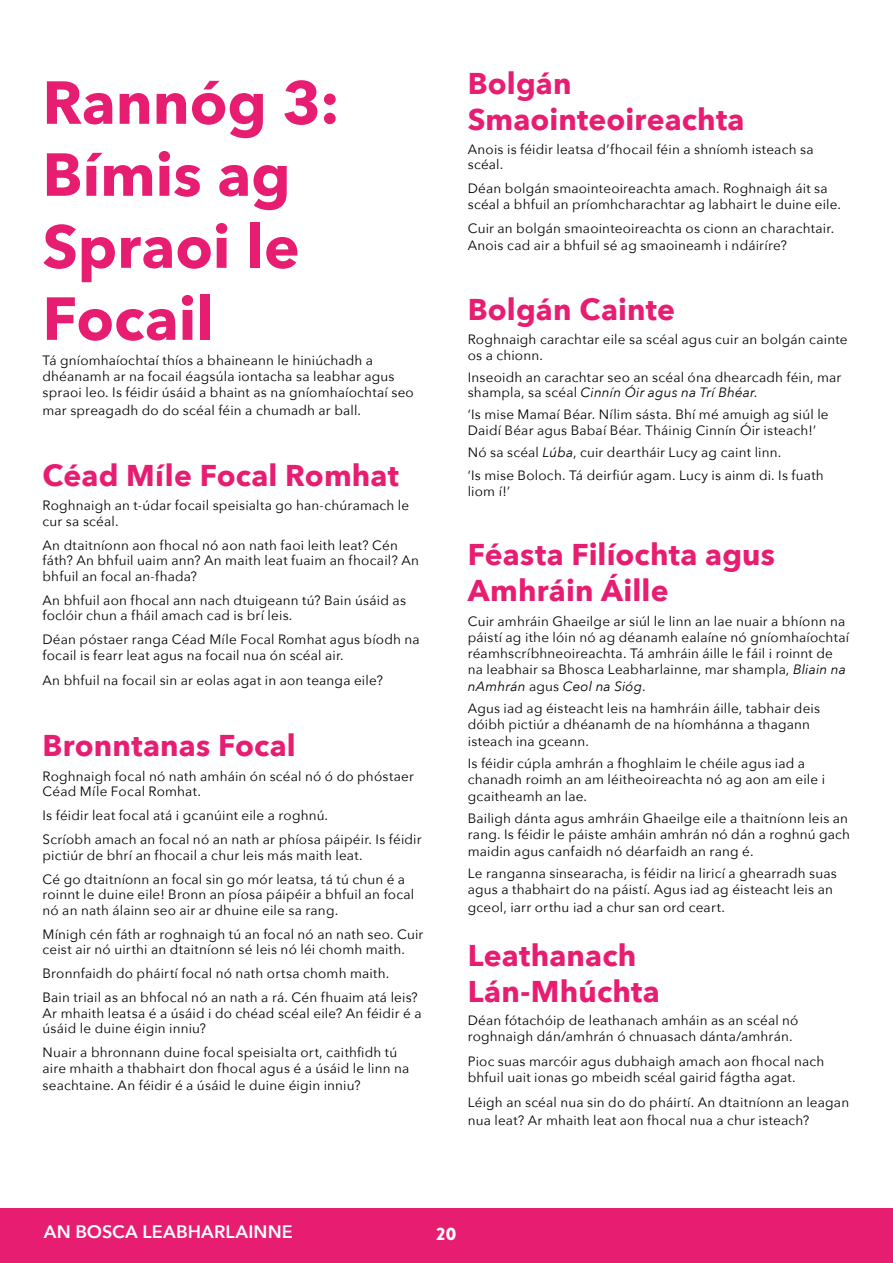
<style>
.page{position:relative;width:893px;height:1263px;background:#fff}
.page>*{position:absolute;margin:0;border:0;box-sizing:border-box;transform-origin:0 0}
.t1{font:700 60px/72px "Avenir Next";color:#e71d72}
.t2{font:700 30px/36px "Avenir Next";letter-spacing:.005em;color:#e71d72}
.t3{font:600 18px "Avenir Next";letter-spacing:.005em;color:#fff}
.t4{font:900 18px "Brandon Grotesque";color:#fff}
.t5{font:13.5px/16.2px "Avenir Next";letter-spacing:.015em;color:#000}
.s1{font-style:italic}
</style>
<div class="page">
<div style="left:0;top:1208px;width:893px;height:55px;background:#e71d72"></div>
<h1 class="t1" style="left:43px;top:66px;width:299px">Rannóg 3:<br>Bímis ag<br>Spraoi le<br>Focail</h1>
<p class="t5" style="left:43px;top:351px;width:373px">Tá gníomhaíochtaí thíos a bhaineann le hiniúchadh a dhéanamh ar na focail éagsúla iontacha sa leabhar agus spraoi leo. Is féidir úsáid a bhaint as na gníomhaíochtaí seo</p>
<p class="t5" style="left:43px;top:402px;width:320px">mar spreagadh do do scéal féin a chumadh ar ball.</p>
<h2 class="t2" style="left:43px;top:457px;width:358px">Céad Míle Focal Romhat</h2>
<p class="t5" style="left:43px;top:497px;width:368px;line-height:15.6px">Roghnaigh an t-údar focail speisialta go han-chúramach le cur sa scéal.</p>
<p class="t5" style="left:43px;top:536px;width:378px;line-height:15.6px">An dtaitníonn aon fhocal nó aon nath faoi leith leat? Cén fáth? An bhfuil uaim ann? An maith leat fuaim an fhocail? An bhfuil an focal an-fhada?</p>
<p class="t5" style="left:43px;top:591px;width:365px;line-height:15.6px">An bhfuil aon fhocal ann nach dtuigeann tú? Bain úsáid as foclóir chun a fháil amach cad is brí leis.</p>
<p class="t5" style="left:43px;top:631px;width:379px;line-height:15.6px">Déan póstaer ranga Céad Míle Focal Romhat agus bíodh na focail is fearr leat agus na focail nua ón scéal air.</p>
<p class="t5" style="left:43px;top:672px;width:342px">An bhfuil na focail sin ar eolas agat in aon teanga eile?</p>
<h2 class="t2" style="left:43px;top:727px;width:255px">Bronntanas Focal</h2>
<p class="t5" style="left:43px;top:767px;width:373px;line-height:15.6px">Roghnaigh focal nó nath amháin ón scéal nó ó do phóstaer<br>Céad Míle Focal Romhat.</p>
<p class="t5" style="left:43px;top:803px;width:381px;line-height:24px">Is féidir leat focal atá i gcanúint eile a roghnú.<br>Scríobh amach an focal nó an nath ar phíosa páipéir. Is féidir</p>
<p class="t5" style="left:43px;top:842px;width:364px;line-height:24px">pictiúr de bhrí an fhocail a chur leis más maith leat.<br>Cé go dtaitníonn an focal sin go mór leatsa, tá tú chun é a</p>
<p class="t5" style="left:43px;top:886px;width:373px;line-height:15.5px">roinnt le duine eile! Bronn an píosa páipéir a bhfuil an focal nó an nath álainn seo air ar dhuine eile sa rang.</p>
<p class="t5" style="left:43px;top:926px;width:382px;line-height:15.5px">Mínigh cén fáth ar roghnaigh tú an focal nó an nath seo. Cuir ceist air nó uirthi an dtaitníonn sé leis nó léi chomh maith.</p>
<p class="t5" style="left:43px;top:961px;width:377px;line-height:24px">Bronnfaidh do pháirtí focal nó nath ortsa chomh maith.<br>Bain triail as an bhfocal nó an nath a rá. Cén fhuaim atá leis?</p>
<p class="t5" style="left:43px;top:1005px;width:380px;line-height:15.5px">Ar mhaith leatsa é a úsáid i do chéad scéal eile? An féidir é a úsáid le duine éigin inniu?</p>
<p class="t5" style="left:43px;top:1044px;width:368px;line-height:15.6px">Nuair a bhronnann duine focal speisialta ort, caithfidh tú aire mhaith a thabhairt don fhocal agus é a úsáid le linn na</p>
<p class="t5" style="left:43px;top:1077px;width:320px">seachtaine. An féidir é a úsáid le duine éigin inniu?</p>
<h2 class="t2" style="left:468px;top:65px;width:278px">Bolgán<br>Smaointeoireachta</h2>
<p class="t5" style="left:468px;top:141px;width:347px;line-height:15.5px">Anois is féidir leatsa d’fhocail féin a shníomh isteach sa scéal.</p>
<p class="t5" style="left:468px;top:180px;width:375px;line-height:15.5px">Déan bolgán smaointeoireachta amach. Roghnaigh áit sa scéal a bhfuil an príomhcharachtar ag labhairt le duine eile.</p>
<p class="t5" style="left:468px;top:219px;width:368px;line-height:17.2px">Cuir an bolgán smaointeoireachta os cionn an charachtair.<br>Anois cad air a bhfuil sé ag smaoineamh i ndáiríre?</p>
<h2 class="t2" style="left:468px;top:291px;width:209px">Bolgán Cainte</h2>
<p class="t5" style="left:468px;top:331px;width:381px;line-height:15.5px">Roghnaigh carachtar eile sa scéal agus cuir an bolgán cainte os a chionn.</p>
<p class="t5" style="left:468px;top:369px;width:375px;line-height:15.5px">Inseoidh an carachtar seo an scéal óna dhearcadh féin, mar shampla, sa scéal <span class="s1">Cinnín Óir agus na Trí Bhéar.</span></p>
<p class="t5" style="left:468px;top:406px;width:362px;line-height:15.5px">‘Is mise Mamaí Béar. Nílim sásta. Bhí mé amuigh ag siúl le<br>Daidí Béar agus Babaí Béar. Tháinig Cinnín Óir isteach!’</p>
<p class="t5" style="left:468px;top:441px;width:358px;line-height:22.5px">Nó sa scéal <span class="s1">Lúba</span>, cuir deartháir Lucy ag caint linn.<br>‘Is mise Boloch. Tá deirfiúr agam. Lucy is ainm di. Is fuath</p>
<p class="t5" style="left:468px;top:483px;width:44px">liom í!’</p>
<h2 class="t2" style="left:468px;top:536px;width:309px">Féasta Filíochta agus<br>Amhráin Áille</h2>
<p class="t5" style="left:468px;top:612px;width:383px">Cuir amhráin Ghaeilge ar siúl le linn an lae nuair a bhíonn na páistí ag ithe lóin nó ag déanamh ealaíne nó gníomhaíochtaí réamhscríbhneoireachta. Tá amhráin áille le fáil i roinnt de na leabhair sa Bhosca Leabharlainne, mar shampla, <span class="s1">Bliain na nAmhrán</span> agus <span class="s1">Ceol na Sióg</span>.</p>
<p class="t5" style="left:468px;top:700px;width:354px">Agus iad ag éisteacht leis na hamhráin áille, tabhair deis dóibh pictiúr a dhéanamh de na híomhánna a thagann isteach ina gceann.</p>
<p class="t5" style="left:468px;top:755px;width:359px">Is féidir cúpla amhrán a fhoghlaim le chéile agus iad a chanadh roimh an am léitheoireachta nó ag aon am eile i gcaitheamh an lae.</p>
<p class="t5" style="left:468px;top:810px;width:384px">Bailigh dánta agus amhráin Ghaeilge eile a thaitníonn leis an rang. Is féidir le páiste amháin amhrán nó dán a roghnú gach maidin agus canfaidh nó déarfaidh an rang é.</p>
<p class="t5" style="left:468px;top:865px;width:371px">Le ranganna sinsearacha, is féidir na liricí a ghearradh suas agus a thabhairt do na páistí. Agus iad ag éisteacht leis an</p>
<p class="t5" style="left:468px;top:899px;width:259px">gceol, iarr orthu iad a chur san ord ceart.</p>
<h2 class="t2" style="left:468px;top:937px;width:194px">Leathanach<br>Lán-Mhúchta</h2>
<p class="t5" style="left:468px;top:1011px;width:332px">Déan fótachóip de leathanach amháin as an scéal nó roghnaigh dán/amhrán ó chnuasach dánta/amhrán.</p>
<p class="t5" style="left:468px;top:1052px;width:358px">Pioc suas marcóir agus dubhaigh amach aon fhocal nach bhfuil uait ionas go mbeidh scéal gairid fágtha agat.</p>
<p class="t5" style="left:468px;top:1092px;width:383px;line-height:18px">Léigh an scéal nua sin do do pháirtí. An dtaitníonn an leagan nua leat? Ar mhaith leat aon fhocal nua a chur isteach?</p>
<h3 class="t3" style="left:44px;top:1217px;width:250px">AN BOSCA LEABHARLAINNE</h3>
<h3 class="t4" style="left:436px;top:1221px;width:22px">20</h3>
</div>
